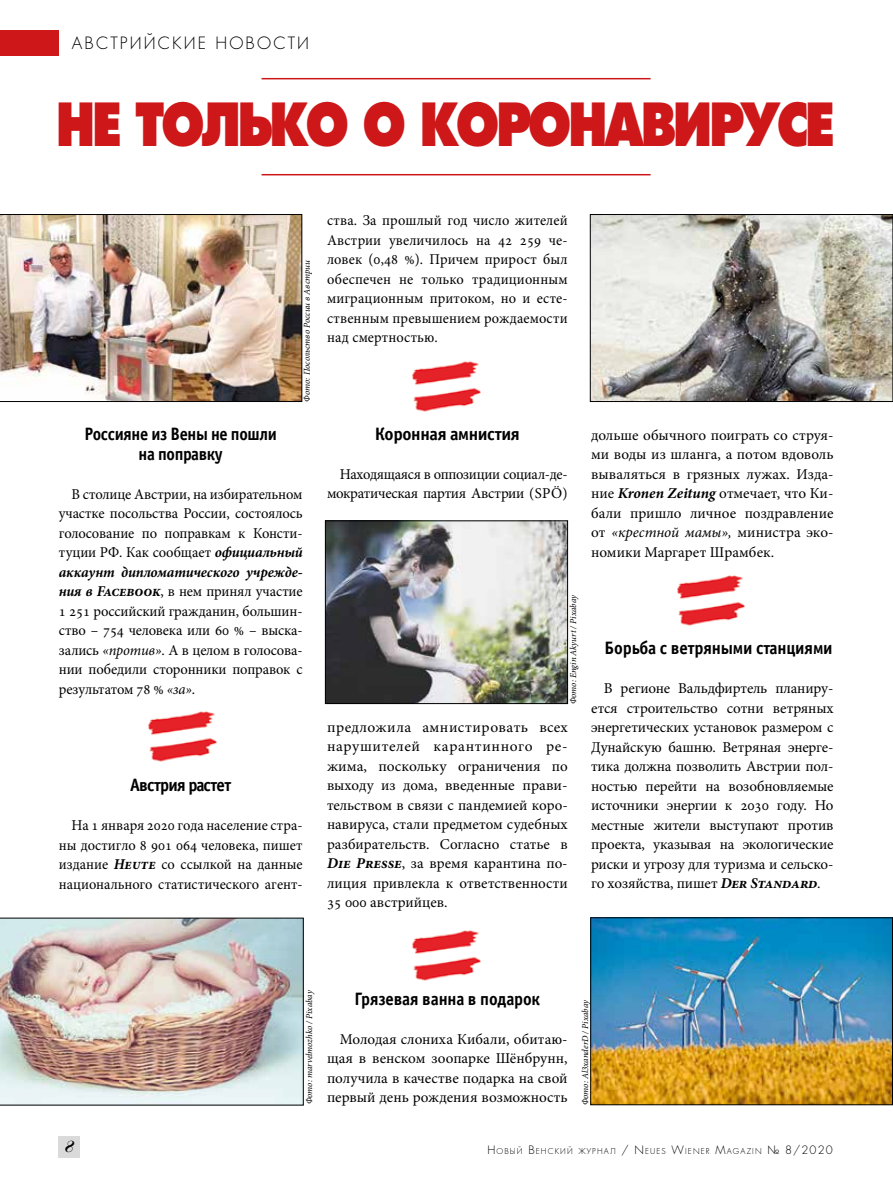
<style>
.page{position:relative;width:893px;height:1191px;background:#fff}
.page>*{position:absolute;margin:0;border:0;box-sizing:border-box;transform-origin:0 0}
.t1{font:57.75px "Favorit Extra Bold C";letter-spacing:-.07em;color:#cd1719;scale:.84 1}
.t2{font:18px/19.5px "Officina Sans Bold C";letter-spacing:-.02em;color:#000;text-align:center;scale:.91 1}
.t3{font:18px "Officina Sans Bold C";letter-spacing:-.02em;color:#000;scale:.94 1}
.t4{font:18px "Officina Sans Bold C";letter-spacing:-.02em;color:#000;scale:.93 1}
.t5{font:18px "Officina Sans Bold C";letter-spacing:-.02em;color:#000}
.t6{font:18px "Officina Sans Bold C";letter-spacing:-.04em;color:#000;scale:.94 1}
.t7{font:16.5px "Favorit Light C";letter-spacing:.13em;color:#000}
.t8{font:italic 16.5px "Paragon Nord C";color:#000}
.t9{font:15px/19.5px "Minion Pro";color:#000;text-align:justify}
.t10{font:15px/19.5px "Minion Pro";color:#000;text-align:justify;scale:.96 1}
.t11{font:15px/19.5px "Minion Pro";letter-spacing:-.02em;color:#000;text-align:right}
.t12{font:italic 9px "Minion Pro";letter-spacing:-.005em;color:#000}
.t13{font:7.8px "Favorit Light C";letter-spacing:.145em;color:#000}
.s1{font-weight:700;font-style:italic}
.s2{font-style:italic}
.s3{font-size:11.25px}
</style>
<div class="page">
<div style="left:59px;top:1136px;width:21px;height:22px;background:#dadada"></div>
<div style="left:0;top:30px;width:59px;height:25px;background:#cd1719"></div>
<img style="left:0;top:214px;width:302px;height:187px">
<img style="left:148px;top:711px;width:69px;height:51px">
<img style="left:592px;top:216px;width:299px;height:183px">
<div style="left:590px;top:214px;width:303px;height:187px;border:1px solid #000"></div>
<img style="left:593px;top:919px;width:297px;height:183px">
<div style="left:591px;top:917px;width:301px;height:187px;border:1px solid #000"></div>
<img style="left:327px;top:523px;width:239px;height:178px">
<div style="left:325px;top:521px;width:243px;height:182px;border:1px solid #000"></div>
<img style="left:412px;top:361px;width:69px;height:51px">
<img style="left:412px;top:930px;width:69px;height:51px">
<img style="left:677px;top:575px;width:68px;height:51px">
<img style="left:0;top:918px;width:303px;height:187px">
<hr style="left:261px;top:78px;width:390px;height:1px;background:#cd1719">
<hr style="left:261px;top:174px;width:390px;height:1px;background:#cd1719">
<p class="t7" style="left:72px;top:32px;width:239px">АВСТРИЙСКИЕ НОВОСТИ</p>
<h1 class="t1" style="left:56px;top:89px;width:929px">НЕ ТОЛЬКО О КОРОНАВИРУСЕ</h1>
<p class="t12" style="left:301px;top:401px;width:143px;rotate:-90deg">Фото: Посольство России в Австрии</p>
<p class="t2" style="left:84px;top:424px;width:213px">Россияне из Вены не пошли на поправку</p>
<p class="t9" style="left:59px;top:484px;width:245px;text-indent:13px">В столице Австрии, на избирательном участке посольства России, состоялось голосование по поправкам к Консти&shy;туции РФ. Как сообщает <span class="s1">официальный аккаунт дипломатического учрежде&shy;ния в Facebook</span>, в нем принял участие 1 251 российский гражданин, большин&shy;ство – 754 человека или 60 % – выска&shy;зались <span class="s2">«против»</span>. А в целом в голосова&shy;нии победили сторонники поправок с результатом 78 % <span class="s2">«за»</span>.</p>
<p class="t6" style="left:130px;top:775px;width:109px">Австрия растет</p>
<p class="t10" style="left:59px;top:815px;width:255px;text-indent:13px">На 1 января 2020 года население стра&shy;ны достигло 8 901 064 человека, пишет издание <span class="s1">Heute</span> со ссылкой на данные национального статистического агент-</p>
<p class="t10" style="left:327px;top:211px;width:252px">ства. За прошлый год число жителей Австрии увеличилось на 42 259 че&shy;ловек (0,48 %). Причем прирост был обеспечен не только традиционным миграционным притоком, но и есте&shy;ственным превышением рождаемости над смертностью.</p>
<p class="t5" style="left:375px;top:424px;width:147px">Коронная амнистия</p>
<p class="t11" style="left:327px;top:464px;width:242px">Находящаяся в оппозиции социал-де&shy;мократическая партия Австрии (SPÖ)</p>
<p class="t9" style="left:591px;top:425px;width:244px">дольше обычного поиграть со струя&shy;ми воды из шланга, а потом вдоволь вываляться в грязных лужах. Изда&shy;ние <span class="s1">Kronen Zeitung</span> отмечает, что Ки&shy;бали пришло личное поздравление от <span class="s2">«крестной мамы»,</span> министра эко&shy;номики Маргарет Шрамбек.</p>
<p class="t12" style="left:567px;top:704px;width:111px;rotate:-90deg">Фото: Engin Akyurt / Pixabay</p>
<p class="t9" style="left:327px;top:717px;width:242px">предложила амнистировать всех нарушителей карантинного ре&shy;жима, поскольку ограничения по выходу из дома, введенные прави&shy;тельством в связи с пандемией коро&shy;навируса, стали предметом судебных разбирательств. Согласно статье в <span class="s1">Die Presse</span>, за время карантина по&shy;лиция привлекла к ответственности 35 000 австрийцев.</p>
<p class="t3" style="left:605px;top:638px;width:244px">Борьба с ветряными станциями</p>
<p class="t9" style="left:591px;top:679px;width:244px;text-indent:13px">В регионе Вальдфиртель планиру&shy;ется строительство сотни ветряных энергетических установок размером с Дунайскую башню. Ветряная энерге&shy;тика должна позволить Австрии пол&shy;ностью перейти на возобновляемые источники энергии к 2030 году. Но местные жители выступают против проекта, указывая на экологические риски и угрозу для туризма и сельско&shy;го хозяйства, пишет <span class="s1">Der Standard</span>.</p>
<p class="t12" style="left:303px;top:1104px;width:116px;rotate:-90deg">Фото: marvelmozhko / Pixabay</p>
<p class="t12" style="left:579px;top:1105px;width:107px;rotate:-90deg">Фото: Al3xanderD / Pixabay</p>
<p class="t4" style="left:355px;top:988px;width:201px">Грязевая ванна в подарок</p>
<p class="t9" style="left:327px;top:1029px;width:242px;text-indent:13px">Молодая слониха Кибали, обитаю&shy;щая в венском зоопарке Шёнбрунн, получила в качестве подарка на свой первый день рождения возможность</p>
<p class="t8" style="left:64px;top:1137px;width:10px">8</p>
<p class="t13" style="left:487px;top:1145px;width:347px"><span class="s3">Н</span>ОВЫЙ <span class="s3">В</span>ЕНСКИЙ ЖУРНАЛ <span class="s3">/</span> <span class="s3">N</span>EUES <span class="s3">W</span>IEN ER <span class="s3">M</span>AGAZIN <span class="s3">№ 8/2020</span></p>
</div>
